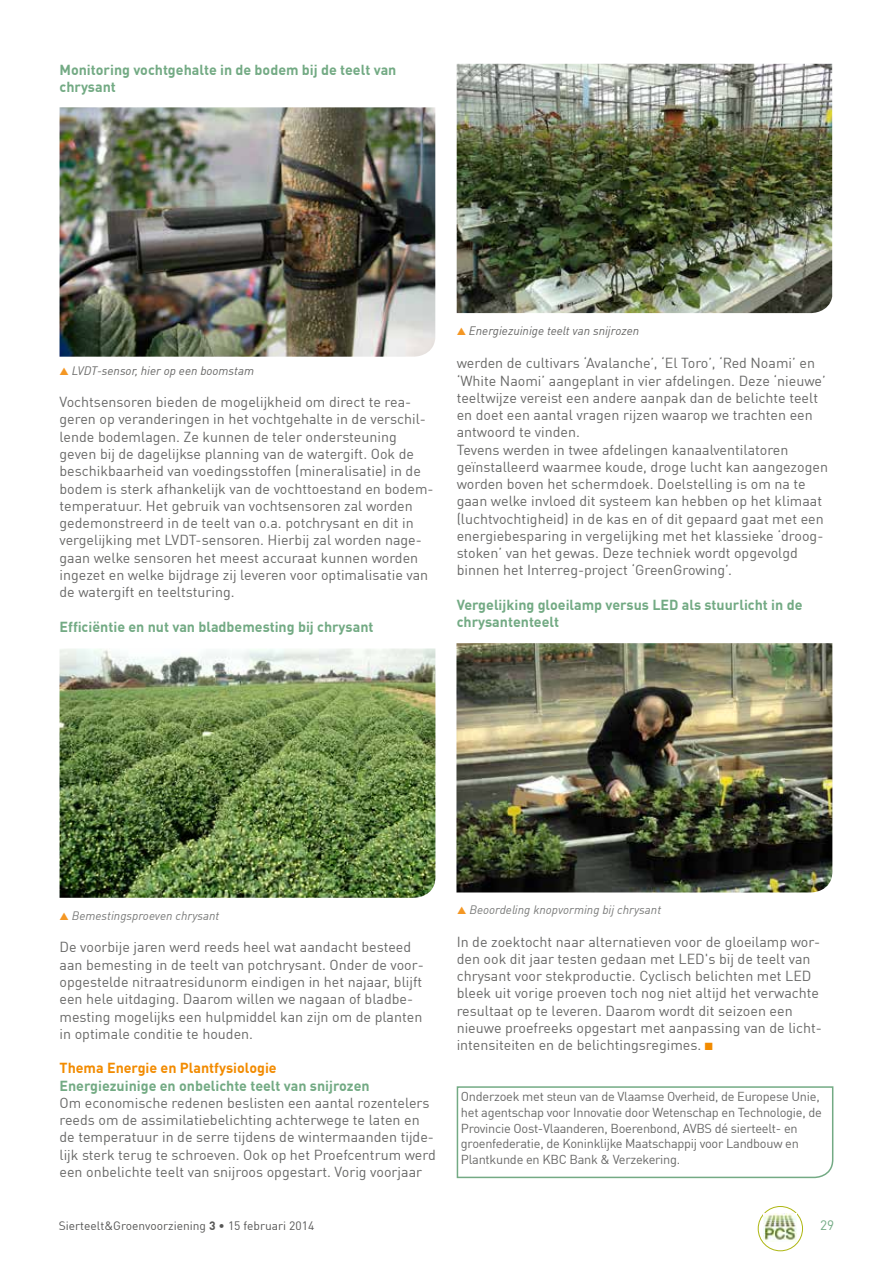
<style>
.page{position:relative;width:893px;height:1263px;background:#fff}
.page>*{position:absolute;margin:0;border:0;box-sizing:border-box;transform-origin:0 0}
.t1{font:14.25px/17.2px "DIN Offc Pro";color:#686867}
.t2{font:700 14.25px/17.2px "DIN Offc Pro";color:#73aa84}
.t3{font:700 14.25px "DIN Offc Pro";color:#f28b00}
.t4{font:13.5px "DIN Offc Pro";color:#73aa84}
.t5{font:12.75px/15.8px "DIN Offc Pro";letter-spacing:-.02em;color:#686867}
.t6{font:italic 12px "DIN Offc Pro";color:#686867}
.t7{font:italic 12px "DIN Offc Pro";color:#797a79}
.t8{font:12px "DIN Offc Pro";color:#575756}
.s1{color:#f49724}
.s2{color:#f28b00}
.s3{font-weight:700}
</style>
<div class="page">
<svg style="left:758px;top:1206px;width:44px;height:45px"></svg>
<div style="left:758px;top:1206px;width:45px;height:45px;border:1px solid #aeb712;border-radius:50%"></div>
<img style="left:764px;top:1214px;width:33px;height:27px">
<svg style="left:456px;top:1086px;width:378px;height:93px"></svg>
<img style="left:60px;top:648px;width:375px;height:250px">
<img style="left:457px;top:64px;width:375px;height:249px">
<img style="left:456px;top:643px;width:376px;height:249px">
<img style="left:60px;top:107px;width:375px;height:250px">
<p class="t2" style="left:60px;top:59px;width:338px">Monitoring vochtgehalte in de bodem bij de teelt van chrysant</p>
<p class="t6" style="left:60px;top:361px;width:196px"><span class="s1">▲</span> LVDT-sensor, hier op een boomstam</p>
<p class="t1" style="left:60px;top:392px;width:376px">Vochtsensoren bieden de mogelijkheid om direct te rea&shy;geren op veranderingen in het vochtgehalte in de verschil&shy;lende bodemlagen. Ze kunnen de teler ondersteuning geven bij de dagelijkse planning van de watergift. Ook de beschikbaarheid van voedingsstoffen (mineralisatie) in de bodem is sterk afhankelijk van de vochttoestand en bodem&shy;temperatuur. Het gebruik van vochtsensoren zal worden gedemonstreerd in de teelt van o.a. potchrysant en dit in vergelijking met LVDT-sensoren. Hierbij zal worden nage&shy;gaan welke sensoren het meest accuraat kunnen worden ingezet en welke bijdrage zij leveren voor optimalisatie van de watergift en teeltsturing.</p>
<p class="t2" style="left:60px;top:616px;width:315px">Efficiëntie en nut van bladbemesting bij chrysant</p>
<p class="t6" style="left:457px;top:321px;width:184px"><span class="s1">▲</span> Energiezuinige teelt van snijrozen</p>
<p class="t1" style="left:457px;top:353px;width:373px">werden de cultivars ‘Avalanche’, ‘El Toro’, ‘Red Noami’ en ‘White Naomi’ aangeplant in vier afdelingen. Deze ‘nieuwe’ teeltwijze vereist een andere aanpak dan de belichte teelt en doet een aantal vragen rijzen waarop we trachten een antwoord te vinden.<br>Tevens werden in twee afdelingen kanaalventilatoren geïnstalleerd waarmee koude, droge lucht kan aangezogen worden boven het schermdoek. Doelstelling is om na te gaan welke invloed dit systeem kan hebben op het klimaat (luchtvochtigheid) in de kas en of dit gepaard gaat met een energiebesparing in vergelijking met het klassieke ‘droog&shy;stoken’ van het gewas. Deze techniek wordt opgevolgd binnen het Interreg-project ‘GreenGrowing’.</p>
<p class="t2" style="left:457px;top:594px;width:347px">Vergelijking gloeilamp versus LED als stuurlicht in de chrysantenteelt</p>
<p class="t7" style="left:60px;top:906px;width:161px"><span class="s1">▲</span> Bemestingsproeven chrysant</p>
<p class="t1" style="left:60px;top:937px;width:366px">De voorbije jaren werd reeds heel wat aandacht besteed aan bemesting in de teelt van potchrysant. Onder de voor&shy;opgestelde nitraatresidunorm eindigen in het najaar, blijft een hele uitdaging. Daarom willen we nagaan of bladbe&shy;mesting mogelijks een hulpmiddel kan zijn om de planten in optimale conditie te houden.</p>
<p class="t3" style="left:60px;top:1056px;width:219px">Thema Energie en Plantfysiologie</p>
<p class="t2" style="left:60px;top:1075px;width:312px">Energiezuinige en onbelichte teelt van snijrozen</p>
<p class="t1" style="left:60px;top:1092px;width:378px">Om economische redenen beslisten een aantal rozentelers reeds om de assimilatiebelichting achterwege te laten en de temperatuur in de serre tijdens de wintermaanden tijde&shy;lijk sterk terug te schroeven. Ook op het Proefcentrum werd een onbelichte teelt van snijroos opgestart. Vorig voorjaar</p>
<p class="t7" style="left:457px;top:901px;width:206px"><span class="s1">▲</span> Beoordeling knopvorming bij chrysant</p>
<p class="t1" style="left:457px;top:931px;width:367px">In de zoektocht naar alternatieven voor de gloeilamp wor&shy;den ook dit jaar testen gedaan met LED's bij de teelt van chrysant voor stekproductie. Cyclisch belichten met LED bleek uit vorige proeven toch nog niet altijd het verwachte resultaat op te leveren. Daarom wordt dit seizoen een nieuwe proefreeks opgestart met aanpassing van de licht&shy;intensiteiten en de belichtingsregimes. <span class="s2">■</span></p>
<p class="t5" style="left:461px;top:1087px;width:362px">Onderzoek met steun van de Vlaamse Overheid, de Europese Unie, het agentschap voor Innovatie door Wetenschap en Technologie, de Provincie Oost-Vlaanderen, Boerenbond, AVBS dé sierteelt- en groenfederatie, de Koninklijke Maatschappij voor Landbouw en Plantkunde en KBC Bank &amp; Verzekering.</p>
<p class="t8" style="left:59px;top:1216px;width:257px">Sierteelt&amp;Groenvoorziening <span class="s3">3</span> • 15 februari 2014</p>
<p class="t4" style="left:820px;top:1214px;width:16px">29</p>
</div>
